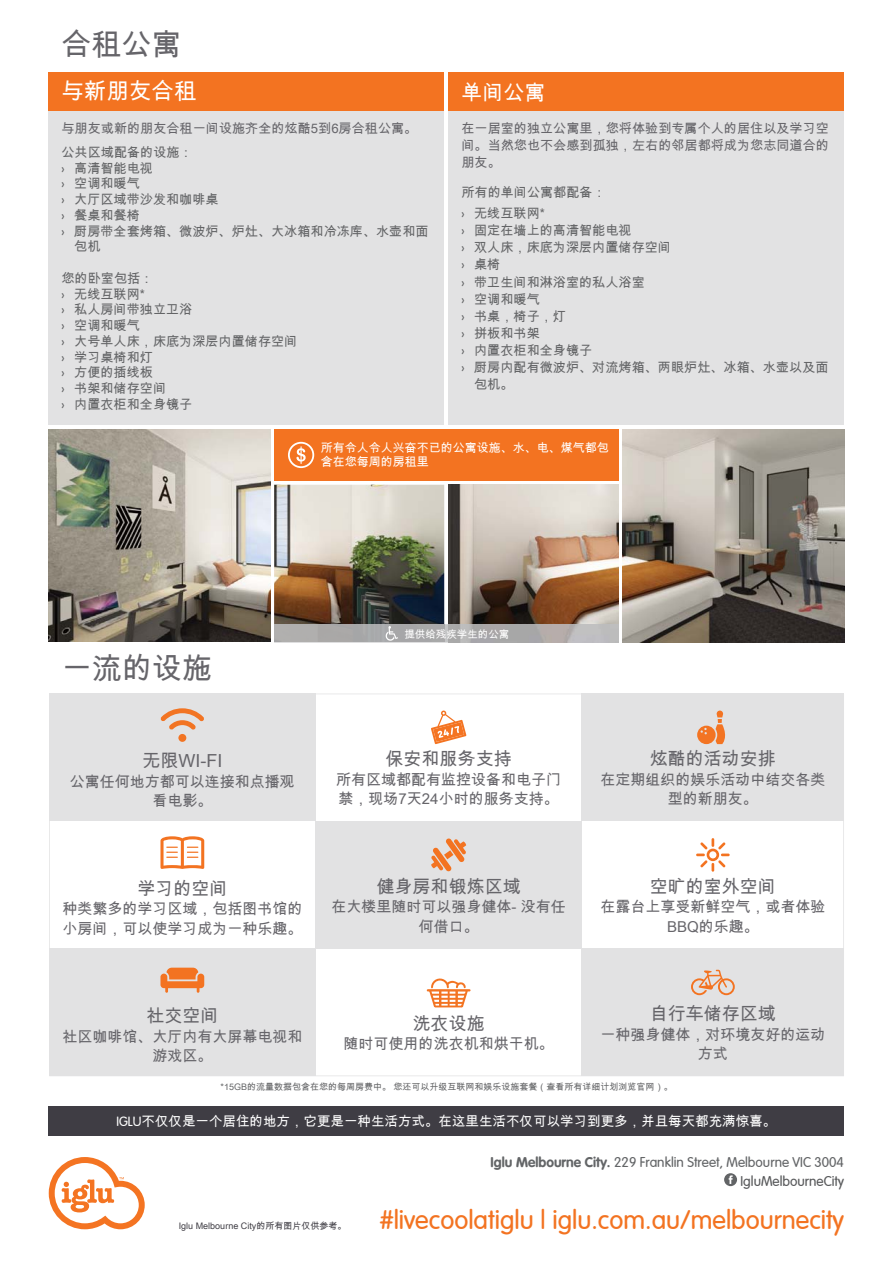
<style>
.page{position:relative;width:893px;height:1263px;background:#fff}
.page>*{position:absolute;margin:0;border:0;box-sizing:border-box;transform-origin:0 0}
.t1{font:30px "Arial Unicode MS";color:#66656a}
.t2{font:300 27px "Vag";color:#f37321}
.t3{font:22.5px "Arial Unicode MS";color:#fff}
.t4{font:21px "Arial Unicode MS";color:#fff}
.t5{font:18px "Arial Unicode MS";color:#66656a}
.t6{font:15px/19.5px "Arial Unicode MS";color:#66656a;text-align:center}
.t7{font:300 14.25px/19.2px "Vag";color:#636567;text-align:right}
.t8{font:13.5px "Arial Unicode MS";color:#fff}
.t9{font:13.2px/15.8px "Arial Unicode MS";color:#636466}
.t10{font:13.2px/17.1px "Arial Unicode MS";color:#66656a;text-align:justify}
.t11{font:12px/14.4px "Arial Unicode MS";color:#fff}
.t12{font:10.5px "Arial Unicode MS";color:#fff}
.t13{font:9px "Arial Unicode MS";color:#636466}
.t14{font:9px "Arial Unicode MS";color:#3f3d44}
.s1{font-family:"Vag";font-weight:300}
.s2{font-weight:700}
.s3{color:#58595b}
</style>
<div class="page">
<div style="left:49px;top:111px;width:395px;height:314px;background:#e2e2e3"></div>
<div style="left:449px;top:111px;width:395px;height:314px;background:#e2e2e3"></div>
<img style="left:274px;top:485px;width:170px;height:139px">
<img style="left:623px;top:429px;width:221px;height:214px">
<img style="left:49px;top:429px;width:221px;height:212px">
<img style="left:449px;top:485px;width:169px;height:139px">
<svg style="left:274px;top:624px;width:344px;height:19px;background:#b0aeaf"></svg>
<svg style="left:49px;top:1157px;width:96px;height:72px"></svg>
<div style="left:724px;top:1173px;width:13px;height:13px;background:#626466;border-radius:50%"></div>
<svg style="left:729px;top:1175px;width:4px;height:9px"></svg>
<div style="left:49px;top:1106px;width:795px;height:30px;background:#3f3d44"></div>
<svg style="left:49px;top:694px;width:795px;height:382px;fill:#e2e2e3"></svg>
<div style="left:274px;top:429px;width:344px;height:51px;background:#f37321"></div>
<svg style="left:288px;top:442px;width:26px;height:26px"></svg>
<div style="left:49px;top:72px;width:395px;height:39px;background:#f37321"></div>
<div style="left:449px;top:72px;width:395px;height:39px;background:#f37321"></div>
<h1 class="t1" style="left:61px;top:23px;width:121px">合租公寓</h1>
<h3 class="t3" style="left:61px;top:75px;width:137px">与新朋友合租</h3>
<h3 class="t4" style="left:461px;top:77px;width:85px">单间公寓</h3>
<p class="t10" style="left:61px;top:119px;width:357px">与朋友或新的朋友合租一间设施齐全的炫酷5到6房合租公寓。</p>
<p class="t9" style="left:61px;top:144px;width:133px">公共区域配备的设施：</p>
<p class="t9" style="left:61px;top:160px;width:93px"><span class="s1">›</span> 高清智能电视</p>
<p class="t9" style="left:61px;top:175px;width:80px"><span class="s1">›</span> 空调和暖气</p>
<p class="t9" style="left:61px;top:191px;width:159px"><span class="s1">›</span> 大厅区域带沙发和咖啡桌</p>
<p class="t9" style="left:61px;top:207px;width:80px"><span class="s1">›</span> 餐桌和餐椅</p>
<p class="t9" style="left:61px;top:223px;width:369px"><span class="s1">›</span> 厨房带全套烤箱、微波炉、炉灶、大冰箱和冷冻库、水壶和面</p>
<p class="t9" style="left:74px;top:238px;width:28px">包机</p>
<p class="t9" style="left:61px;top:270px;width:237px">您的卧室包括：<br><span class="s1">›</span> 无线互联网*<br><span class="s1">›</span> 私人房间带独立卫浴<br><span class="s1">›</span> 空调和暖气<br><span class="s1">›</span> 大号单人床，床底为深层内置储存空间<span class="s1">›</span> 学习桌椅和灯<br><span class="s1">›</span> 方便的插线板<br><span class="s1">›</span> 书架和储存空间<br><span class="s1">›</span> 内置衣柜和全身镜子</p>
<p class="t10" style="left:461px;top:119px;width:369px">在一居室的独立公寓里，您将体验到专属个人的居住以及学习空间。当然您也不会感到孤独，左右的邻居都将成为您志同道合的朋友。</p>
<p class="t9" style="left:461px;top:181px;width:146px;line-height:21.3px">所有的单间公寓都配备：<span class="s1">›</span> 无线互联网*</p>
<p class="t9" style="left:461px;top:222px;width:172px"><span class="s1">›</span> 固定在墙上的高清智能电视</p>
<p class="t9" style="left:461px;top:239px;width:211px"><span class="s1">›</span> 双人床，床底为深层内置储存空间</p>
<p class="t9" style="left:461px;top:256px;width:41px"><span class="s1">›</span> 桌椅</p>
<p class="t9" style="left:461px;top:273px;width:185px"><span class="s1">›</span> 带卫生间和淋浴室的私人浴室</p>
<p class="t9" style="left:461px;top:290px;width:80px"><span class="s1">›</span> 空调和暖气</p>
<p class="t9" style="left:461px;top:308px;width:106px"><span class="s1">›</span> 书桌，椅子，灯</p>
<p class="t9" style="left:461px;top:325px;width:80px"><span class="s1">›</span> 拼板和书架</p>
<p class="t9" style="left:461px;top:342px;width:132px"><span class="s1">›</span> 内置衣柜和全身镜子</p>
<p class="t9" style="left:461px;top:359px;width:369px"><span class="s1">›</span> 厨房内配有微波炉、对流烤箱、两眼炉灶、冰箱、水壶以及面</p>
<p class="t9" style="left:474px;top:376px;width:41px">包机。</p>
<p class="t11" style="left:321px;top:440px;width:289px">所有令人令人兴奋不已的公寓设施、水、电、煤气都包含在您每周的房租里</p>
<h1 class="t1" style="left:62px;top:647px;width:152px">一流的设施</h1>
<h3 class="t5" style="left:142px;top:748px;width:81px">无限WI-FI</h3>
<p class="t6" style="left:70px;top:771px;width:226px">公寓任何地方都可以连接和点播观看电影。</p>
<h3 class="t5" style="left:137px;top:876px;width:91px">学习的空间</h3>
<p class="t6" style="left:62px;top:899px;width:241px;text-align:left">种类繁多的学习区域，包括图书馆的小房间，可以使学习成为一种乐趣。</p>
<h3 class="t5" style="left:146px;top:1003px;width:73px">社交空间</h3>
<p class="t6" style="left:62px;top:1026px;width:241px">社区咖啡馆、大厅内有大屏幕电视和游戏区。</p>
<p class="t12" style="left:404px;top:626px;width:106px">提供给残疾学生的公寓</p>
<h3 class="t5" style="left:386px;top:746px;width:127px">保安和服务支持</h3>
<p class="t6" style="left:336px;top:769px;width:227px;text-align:left">所有区域都配有监控设备和电子门禁，现场7天24小时的服务支持。</p>
<h3 class="t5" style="left:377px;top:873px;width:146px">健身房和锻炼区域</h3>
<p class="t6" style="left:332px;top:896px;width:236px">在大楼里随时可以强身健体- 没有任何借口。</p>
<h3 class="t5" style="left:413px;top:1011px;width:73px">洗衣设施</h3>
<p class="t6" style="left:344px;top:1034px;width:212px">随时可使用的洗衣机和烘干机。</p>
<h3 class="t5" style="left:650px;top:746px;width:128px">炫酷的活动安排</h3>
<p class="t6" style="left:600px;top:769px;width:227px">在定期组织的娱乐活动中结交各类型的新朋友。</p>
<h3 class="t5" style="left:650px;top:873px;width:128px">空旷的室外空间</h3>
<p class="t6" style="left:600px;top:896px;width:227px">在露台上享受新鲜空气，或者体验<br>BBQ的乐趣。</p>
<h3 class="t5" style="left:650px;top:1001px;width:128px">自行车储存区域</h3>
<p class="t6" style="left:600px;top:1024px;width:227px">一种强身健体，对环境友好的运动方式</p>
<p class="t13" style="left:221px;top:1080px;width:454px">*15GB的流量数据包含在您的每周房费中。 您还可以升级互联网和娱乐设施套餐（查看所有详细计划浏览官网）。</p>
<p class="t8" style="left:117px;top:1111px;width:661px"><span class="s1">IGLU</span>不仅仅是一个居住的地方，它更是一种生活方式。在这里生活不仅可以学习到更多，并且每天都充满惊喜。</p>
<p class="t14" style="left:179px;top:1220px;width:169px">Iglu Melbourne City的所有图片仅供参考。</p>
<p class="t7" style="left:491px;top:1153px;width:355px"><span class="s2">Iglu Melbourne City.</span> 229 Franklin Street, Melbourne VIC 3004<br><span class="s3">IgluMelbourneCity</span></p>
<h2 class="t2" style="left:380px;top:1205px;width:466px">#livecoolatiglu | iglu.com.au/melbournecity</h2>
</div>
